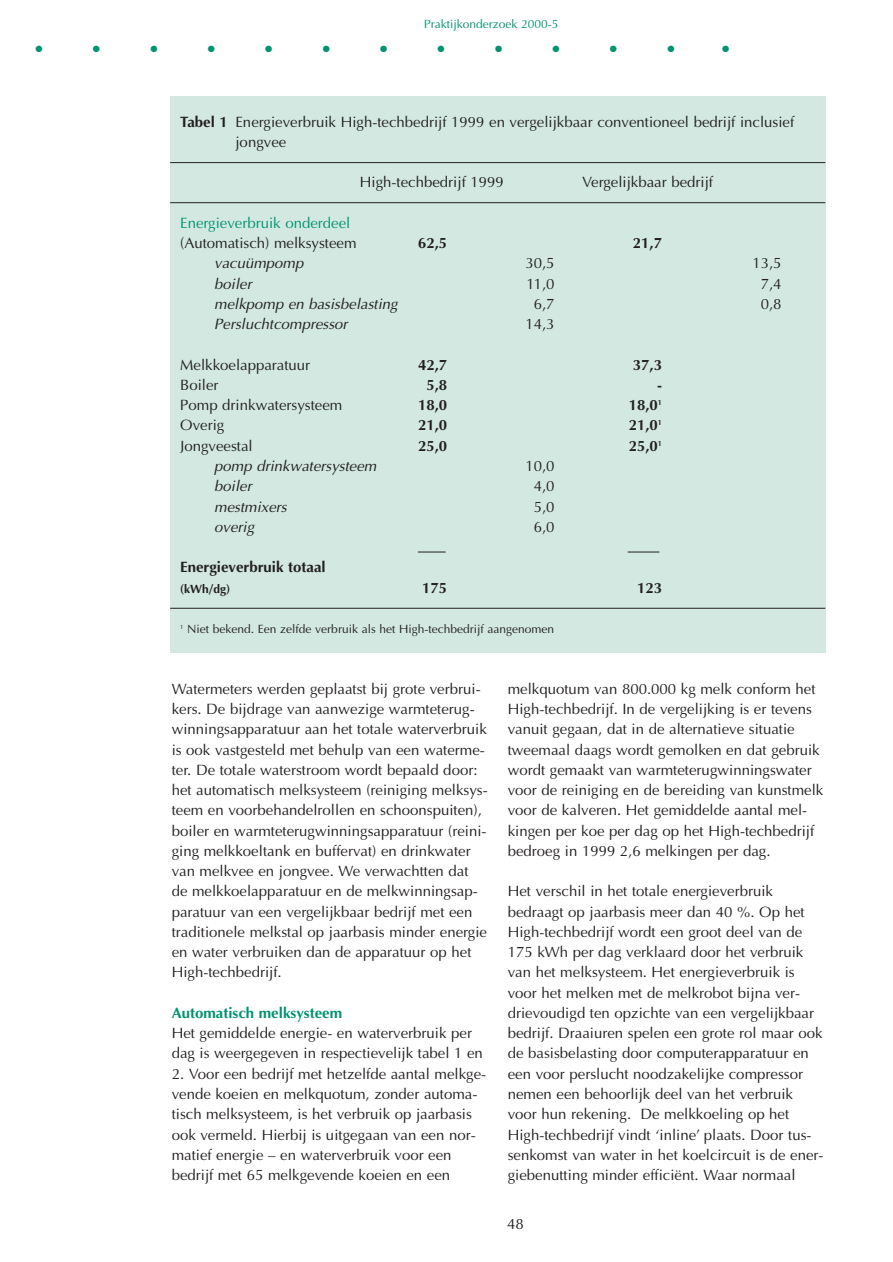
<style>
.page{position:relative;width:893px;height:1262px;background:#fff}
.page>*{position:absolute;margin:0;border:0;box-sizing:border-box;transform-origin:0 0}
.t1{font:15px/20.2px "Optima";color:#231f20}
.t2{font:italic 15px "Optima";color:#231f20}
.t3{font:700 15px "Optima";color:#231f20}
.t4{font:15px "Optima";color:#009370}
.t5{font:700 15px "Optima";color:#009370}
.t6{font:12px "Optima";color:#231f20}
.t7{font:12px "Optima";color:#009370}
.t8{font:700 12px "Optima";color:#231f20}
.t9{font:9px "Zapf Dingbats";color:#009370}
.s1{font-weight:700}
</style>
<div class="page">
<div style="left:170px;top:96px;width:655px;height:556px;background:#d2e8e1"></div>
<hr style="left:170px;top:162px;width:655px;height:1px;background:#231f20">
<hr style="left:170px;top:202px;width:655px;height:1px;background:#231f20">
<hr style="left:170px;top:608px;width:655px;height:1px;background:#231f20">
<svg style="left:418px;top:551px;width:27px;height:1px"></svg>
<hr style="left:627px;top:551px;width:32px;height:1px;background:#231f20">
<p class="t7" style="left:424px;top:19px;width:136px">Praktijkonderzoek 2000-5</p>
<p class="t9" style="left:36px;top:44px;width:9px">●</p>
<p class="t9" style="left:93px;top:44px;width:9px">●</p>
<p class="t9" style="left:150px;top:44px;width:9px">●</p>
<p class="t9" style="left:208px;top:44px;width:9px">●</p>
<p class="t9" style="left:265px;top:44px;width:9px">●</p>
<p class="t9" style="left:323px;top:44px;width:9px">●</p>
<p class="t9" style="left:380px;top:44px;width:9px">●</p>
<p class="t9" style="left:437px;top:44px;width:9px">●</p>
<p class="t9" style="left:495px;top:44px;width:9px">●</p>
<p class="t9" style="left:552px;top:44px;width:9px">●</p>
<p class="t9" style="left:610px;top:44px;width:9px">●</p>
<p class="t9" style="left:667px;top:44px;width:9px">●</p>
<p class="t9" style="left:722px;top:44px;width:9px">●</p>
<p class="t1" style="left:235px;top:113px;width:560px;text-indent:-55px"><span class="s1">Tabel 1</span> Energieverbruik High-techbedrijf 1999 en vergelijkbaar conventioneel bedrijf inclusief jongvee</p>
<p class="t1" style="left:360px;top:174px;width:145px">High-techbedrijf 1999</p>
<p class="t1" style="left:582px;top:174px;width:132px">Vergelijkbaar bedrijf</p>
<p class="t4" style="left:180px;top:217px;width:172px">Energieverbruik onderdeel</p>
<p class="t1" style="left:180px;top:234px;width:178px">(Automatisch) melksysteem</p>
<p class="t3" style="left:418px;top:237px;width:31px">62,5</p>
<p class="t3" style="left:633px;top:237px;width:31px">21,7</p>
<p class="t2" style="left:214px;top:257px;width:94px">vacuümpomp</p>
<p class="t1" style="left:525px;top:255px;width:31px">30,5</p>
<p class="t1" style="left:752px;top:255px;width:31px">13,5</p>
<p class="t2" style="left:214px;top:277px;width:42px">boiler</p>
<p class="t1" style="left:526px;top:275px;width:30px">11,0</p>
<p class="t1" style="left:760px;top:275px;width:22px">7,4</p>
<p class="t2" style="left:214px;top:298px;width:188px">melkpomp en basisbelasting</p>
<p class="t1" style="left:533px;top:295px;width:22px">6,7</p>
<p class="t1" style="left:760px;top:295px;width:22px">0,8</p>
<p class="t2" style="left:214px;top:318px;width:138px">Persluchtcompressor</p>
<p class="t1" style="left:525px;top:315px;width:31px">14,3</p>
<p class="t1" style="left:180px;top:356px;width:132px">Melkkoelapparatuur</p>
<p class="t3" style="left:418px;top:358px;width:31px">42,7</p>
<p class="t3" style="left:633px;top:358px;width:31px">37,3</p>
<p class="t1" style="left:180px;top:376px;width:40px">Boiler</p>
<p class="t3" style="left:426px;top:379px;width:22px">5,8</p>
<p class="t3" style="left:657px;top:379px;width:6px">-</p>
<p class="t1" style="left:180px;top:396px;width:164px">Pomp drinkwatersysteem</p>
<p class="t3" style="left:418px;top:399px;width:31px">18,0</p>
<p class="t3" style="left:628px;top:399px;width:35px">18,0<sup>1</sup></p>
<p class="t1" style="left:180px;top:417px;width:46px">Overig</p>
<p class="t3" style="left:418px;top:419px;width:31px">21,0</p>
<p class="t3" style="left:628px;top:419px;width:35px">21,0<sup>1</sup></p>
<p class="t1" style="left:180px;top:437px;width:74px">Jongveestal</p>
<p class="t3" style="left:418px;top:439px;width:31px">25,0</p>
<p class="t3" style="left:628px;top:439px;width:35px">25,0<sup>1</sup></p>
<p class="t2" style="left:214px;top:460px;width:167px">pomp drinkwatersysteem</p>
<p class="t1" style="left:525px;top:457px;width:31px">10,0</p>
<p class="t2" style="left:214px;top:480px;width:42px">boiler</p>
<p class="t1" style="left:533px;top:477px;width:22px">4,0</p>
<p class="t2" style="left:214px;top:500px;width:77px">mestmixers</p>
<p class="t1" style="left:533px;top:498px;width:22px">5,0</p>
<p class="t2" style="left:214px;top:520px;width:44px">overig</p>
<p class="t1" style="left:533px;top:518px;width:22px">6,0</p>
<p class="t3" style="left:180px;top:561px;width:147px">Energieverbruik totaal</p>
<p class="t8" style="left:180px;top:583px;width:52px">(kWh/dg)</p>
<p class="t3" style="left:422px;top:581px;width:27px">175</p>
<p class="t3" style="left:637px;top:581px;width:27px">123</p>
<p class="t6" style="left:180px;top:624px;width:375px"><sup>1</sup> Niet bekend. Een zelfde verbruik als het High-techbedrijf aangenomen</p>
<p class="t1" style="left:172px;top:680px;width:317px">Watermeters werden geplaatst bij grote verbrui&shy;kers. De bijdrage van aanwezige warmteterug&shy;winningsapparatuur aan het totale waterverbruik is ook vastgesteld met behulp van een waterme&shy;ter. De totale waterstroom wordt bepaald door: het automatisch melksysteem (reiniging melksys&shy;teem en voorbehandelrollen en schoonspuiten), boiler en warmteterugwinningsapparatuur (reini&shy;ging melkkoeltank en buffervat) en drinkwater van melkvee en jongvee. We verwachtten dat de melkkoelapparatuur en de melkwinningsap&shy;paratuur van een vergelijkbaar bedrijf met een traditionele melkstal op jaarbasis minder energie en water verbruiken dan de apparatuur op het High-techbedrijf.</p>
<p class="t5" style="left:172px;top:1006px;width:172px">Automatisch melksysteem</p>
<p class="t1" style="left:172px;top:1024px;width:313px">Het gemiddelde energie- en waterverbruik per dag is weergegeven in respectievelijk tabel 1 en</p>
<p class="t1" style="left:172px;top:1065px;width:316px">2. Voor een bedrijf met hetzelfde aantal melkge&shy;vende koeien en melkquotum, zonder automa&shy;tisch melksysteem, is het verbruik op jaarbasis ook vermeld. Hierbij is uitgegaan van een nor&shy;matief energie – en waterverbruik voor een bedrijf met 65 melkgevende koeien en een</p>
<p class="t1" style="left:507px;top:680px;width:317px">melkquotum van 800.000 kg melk conform het High-techbedrijf. In de vergelijking is er tevens vanuit gegaan, dat in de alternatieve situatie tweemaal daags wordt gemolken en dat gebruik wordt gemaakt van warmteterugwinningswater voor de reiniging en de bereiding van kunstmelk voor de kalveren. Het gemiddelde aantal mel&shy;kingen per koe per dag op het High-techbedrijf bedroeg in 1999 2,6 melkingen per dag.</p>
<p class="t1" style="left:507px;top:882px;width:317px">Het verschil in het totale energieverbruik bedraagt op jaarbasis meer dan 40 %. Op het High-techbedrijf wordt een groot deel van de 175 kWh per dag verklaard door het verbruik van het melksysteem. Het energieverbruik is voor het melken met de melkrobot bijna ver&shy;drievoudigd ten opzichte van een vergelijkbaar bedrijf. Draaiuren spelen een grote rol maar ook de basisbelasting door computerapparatuur en een voor perslucht noodzakelijke compressor nemen een behoorlijk deel van het verbruik voor hun rekening. De melkkoeling op het High-techbedrijf vindt ‘inline’ plaats. Door tus&shy;senkomst van water in het koelcircuit is de ener&shy;giebenutting minder efficiënt. Waar normaal</p>
<p class="t1" style="left:507px;top:1215px;width:18px">48</p>
</div>
